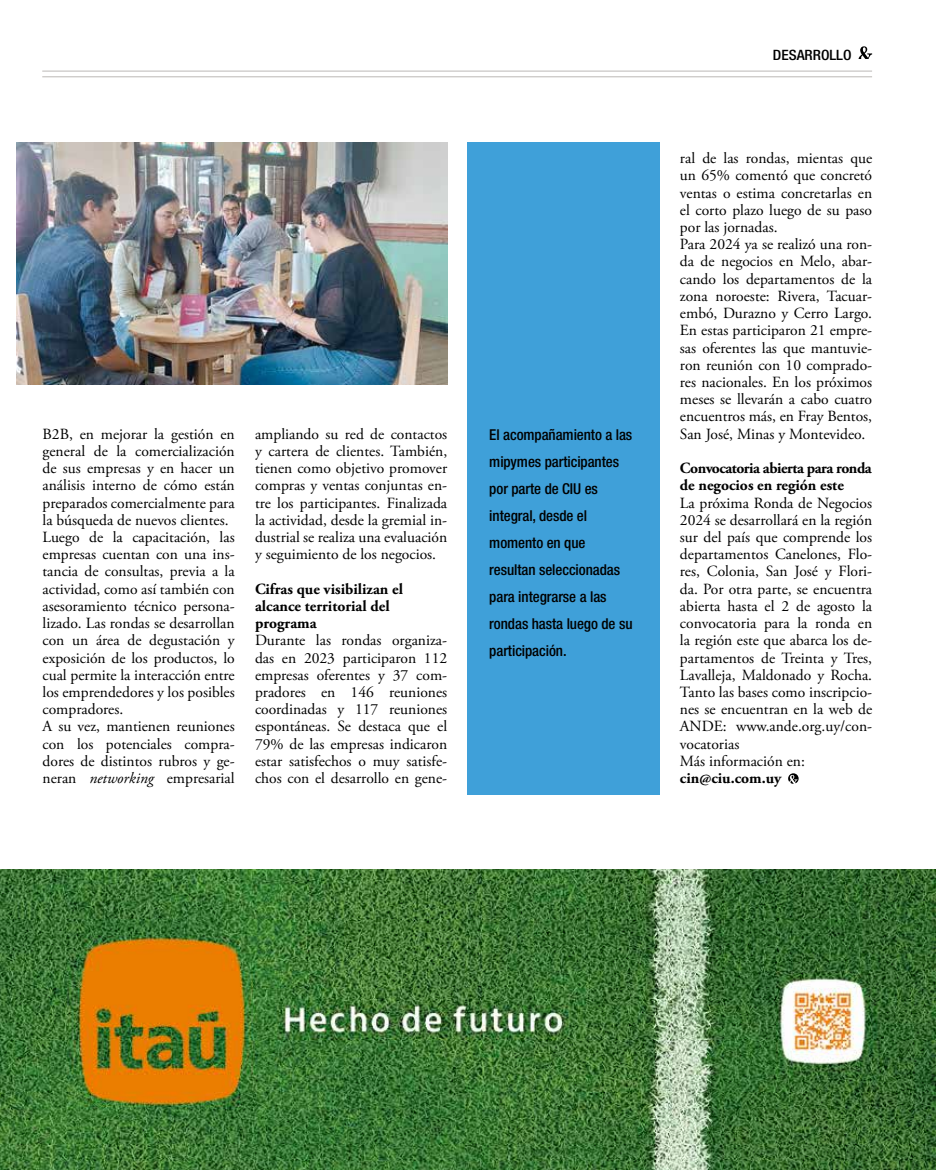
<style>
.page{position:relative;width:936px;height:1170px;background:#fff}
.page>*{position:absolute;margin:0;border:0;box-sizing:border-box;transform-origin:0 0}
.t1{font:15.6px/17.2px "Adobe Garamond Pro";color:#000}
.t2{font:700 15.6px/17.2px "Adobe Garamond Pro";color:#000}
.t3{font:700 15.6px/17.2px "Adobe Garamond Pro";letter-spacing:-.03em;color:#000}
.t4{font:500 condensed 15px/27px "Helvetica Neue LT Std";letter-spacing:-.005em;color:#000}
.t5{font:500 condensed 14.25px "Helvetica Neue";color:#000;scale:1.07 1}
.s1{font-style:italic}
</style>
<div class="page">
<hr style="left:42px;top:71px;width:830px;height:1px;background:#bbb8b6">
<hr style="left:42px;top:77px;width:830px;height:1px;background:#bbb8b6">
<svg style="left:858px;top:46px;width:14px;height:13px"></svg>
<div style="left:467px;top:143px;width:192px;height:651px;background:#3fa0d9"></div>
<svg style="left:788px;top:773px;width:10px;height:10px"></svg>
<img style="left:16px;top:143px;width:431px;height:242px">
<img style="left:0;top:869px;width:935px;height:300px">
<p class="t1" style="left:43px;top:425px;width:194px">B2B, en mejorar la gestión en general de la comercialización de sus empresas y en hacer un análisis interno de cómo están preparados comercialmente para la búsqueda de nuevos clientes.<br>Luego de la capacitación, las empresas cuentan con una ins&shy;tancia de consultas, previa a la actividad, como así también con asesoramiento técnico persona&shy;lizado. Las rondas se desarrollan con un área de degustación y exposición de los productos, lo cual permite la interacción entre los emprendedores y los posibles compradores.<br>A su vez, mantienen reuniones con los potenciales compra&shy;dores de distintos rubros y ge&shy;neran <span class="s1">networking</span> empresarial</p>
<p class="t1" style="left:255px;top:425px;width:194px;text-align:justify">ampliando su red de contactos y cartera de clientes. También, tienen como objetivo promover compras y ventas conjuntas en&shy;tre los participantes. Finalizada la actividad, desde la gremial in&shy;dustrial se realiza una evaluación y seguimiento de los negocios.</p>
<p class="t2" style="left:255px;top:580px;width:149px">Cifras que visibilizan el alcance territorial del programa</p>
<p class="t1" style="left:255px;top:632px;width:194px;text-align:justify">Durante las rondas organiza&shy;das en 2023 participaron 112 empresas oferentes y 37 com&shy;pradores en 146 reuniones coordinadas y 117 reuniones espontáneas. Se destaca que el 79% de las empresas indicaron estar satisfechos o muy satisfe&shy;chos con el desarrollo en gene-</p>
<p class="t4" style="left:489px;top:420px;width:145px">El acompañamiento a las mipymes participantes por parte de CIU es integral, desde el momento en que resultan seleccionadas para integrarse a las rondas hasta luego de su participación.</p>
<p class="t5" style="left:772px;top:46px;width:75px">DESARROLLO</p>
<p class="t1" style="left:680px;top:150px;width:194px">ral de las rondas, mientas que un 65% comentó que concretó ventas o estima concretarlas en el corto plazo luego de su paso por las jornadas.<br>Para 2024 ya se realizó una ron&shy;da de negocios en Melo, abar&shy;cando los departamentos de la zona noroeste: Rivera, Tacuar&shy;embó, Durazno y Cerro Largo.<br>En estas participaron 21 empre&shy;sas oferentes las que mantuvie&shy;ron reunión con 10 comprado&shy;res nacionales. En los próximos meses se llevarán a cabo cuatro encuentros más, en Fray Bentos,<br>San José, Minas y Montevideo.</p>
<p class="t3" style="left:680px;top:460px;width:193px">Convocatoria abierta para ronda de negocios en región este</p>
<p class="t1" style="left:680px;top:494px;width:194px">La próxima Ronda de Negocios<br>2024 se desarrollará en la región sur del país que comprende los departamentos Canelones, Flo&shy;res, Colonia, San José y Flori&shy;da. Por otra parte, se encuentra abierta hasta el 2 de agosto la convocatoria para la ronda en la región este que abarca los de&shy;partamentos de Treinta y Tres,<br>Lavalleja, Maldonado y Rocha.<br>Tanto las bases como inscripcio&shy;nes se encuentran en la web de<br>ANDE: www.ande.org.uy/con&shy;vocatorias<br>Más información en:</p>
<p class="t2" style="left:680px;top:769px;width:103px">cin@ciu.com.uy</p>
</div>
